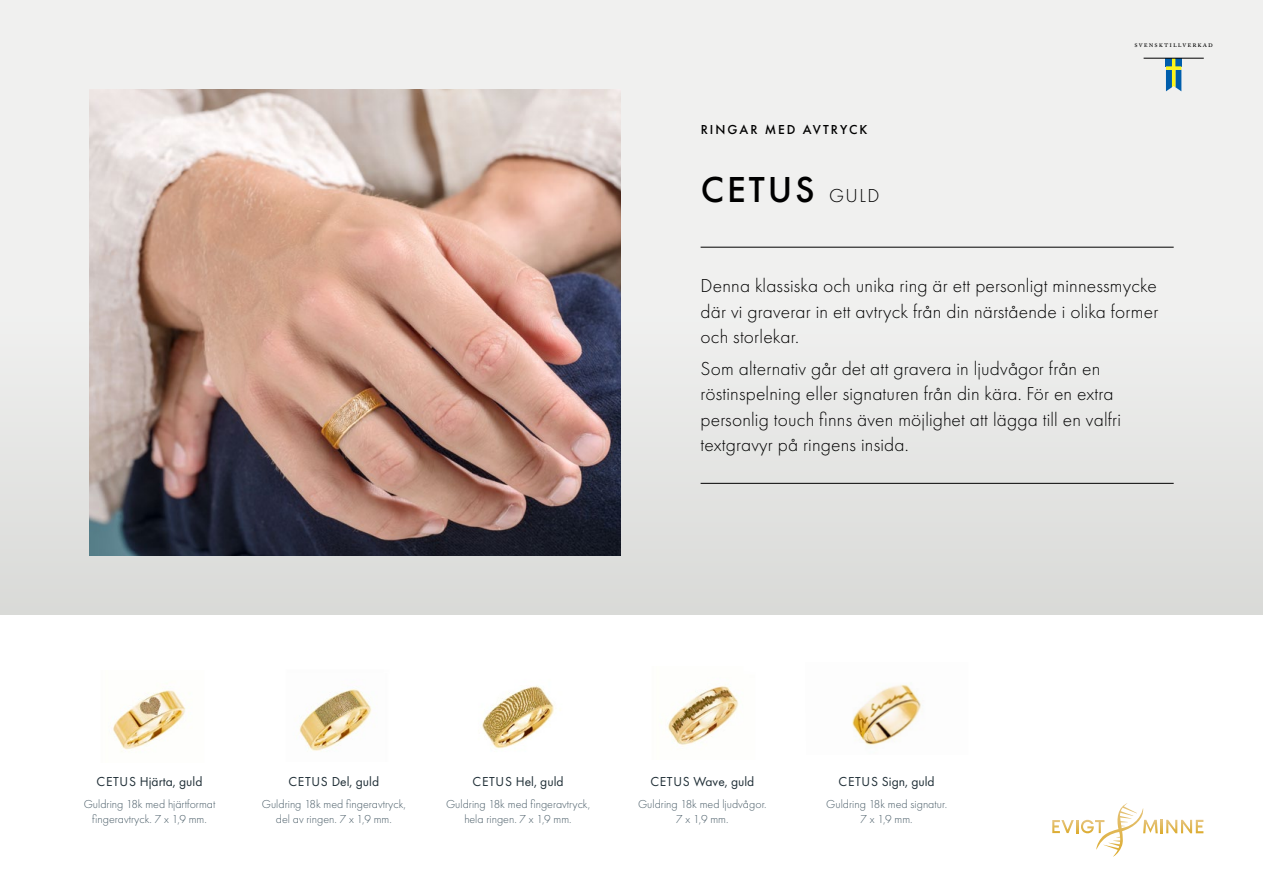
<style>
.page{position:relative;width:1263px;height:893px;background:#fff}
.page>*{position:absolute;margin:0;border:0;box-sizing:border-box;transform-origin:0 0}
.t1{font:500 37.5px "Futura PT";letter-spacing:.08em;color:#000}
.t2{font:300 19.5px/25.5px "Futura PT";letter-spacing:.01em;color:#000;text-align:justify}
.t3{font:13.5px "Futura PT";color:#1f2e36}
.t4{font:500 13.5px "Futura PT";letter-spacing:.15em;color:#000}
.t5{font:300 12px/15px "Futura PT";color:#475a65;text-align:center}
.t6{font:7.95px "Adobe Caslon Pro";letter-spacing:.13em;color:#000}
.s1{font-weight:300;font-size:19.5px}
</style>
<div class="page">
<div style="left:0;top:0;width:1263px;height:614px;background:linear-gradient(to bottom,#f6f5f5,#dfdfdd)"></div>
<svg style="left:1052px;top:803px;width:151px;height:54px"></svg>
<svg style="left:1166px;top:59px;width:15px;height:32px"></svg>
<hr style="left:1143px;top:58px;width:61px;height:1px;background:#000">
<hr style="left:701px;top:247px;width:473px;height:1px;background:#000">
<hr style="left:701px;top:483px;width:473px;height:1px;background:#000">
<img style="left:89px;top:89px;width:532px;height:466px">
<img style="left:113px;top:683px;width:73px;height:69px">
<img style="left:298px;top:689px;width:74px;height:62px">
<img style="left:667px;top:685px;width:72px;height:62px">
<img style="left:482px;top:686px;width:72px;height:63px">
<img style="left:852px;top:684px;width:69px;height:62px">
<p class="t4" style="left:701px;top:121px;width:168px">RINGAR MED AVTRYCK</p>
<h1 class="t1" style="left:701px;top:167px;width:180px">CETUS <span class="s1">GULD</span></h1>
<p class="t6" style="left:1134px;top:40px;width:80px">svensktillverkad</p>
<p class="t2" style="left:701px;top:273px;width:459px">Denna klassiska och unika ring är ett personligt minnessmycke där vi graverar in ett avtryck från din närstående i olika former och storlekar.</p>
<p class="t2" style="left:701px;top:355px;width:422px;text-align:left">Som alternativ går det att gravera in ljudvågor från en röstinspelning eller signaturen från din kära. För en extra personlig touch finns även möjlighet att lägga till en valfri textgravyr på ringens insida.</p>
<p class="t3" style="left:97px;top:774px;width:107px">CETUS Hjärta, guld</p>
<p class="t5" style="left:84px;top:796px;width:133px">Guldring 18k med hjärtformat fingeravtryck. 7 x 1,9 mm.</p>
<p class="t3" style="left:288px;top:774px;width:92px">CETUS Del, guld</p>
<p class="t5" style="left:262px;top:796px;width:146px">Guldring 18k med fingeravtryck, del av ringen. 7 x 1,9 mm.</p>
<p class="t3" style="left:473px;top:774px;width:92px">CETUS Hel, guld</p>
<p class="t5" style="left:446px;top:796px;width:146px">Guldring 18k med fingeravtryck, hela ringen. 7 x 1,9 mm.</p>
<p class="t3" style="left:650px;top:774px;width:106px">CETUS Wave, guld</p>
<p class="t5" style="left:638px;top:796px;width:130px">Guldring 18k med ljudvågor.<br>7 x 1,9 mm.</p>
<p class="t3" style="left:839px;top:774px;width:97px">CETUS Sign, guld</p>
<p class="t5" style="left:826px;top:796px;width:122px">Guldring 18k med signatur.<br>7 x 1,9 mm.</p>
</div>
